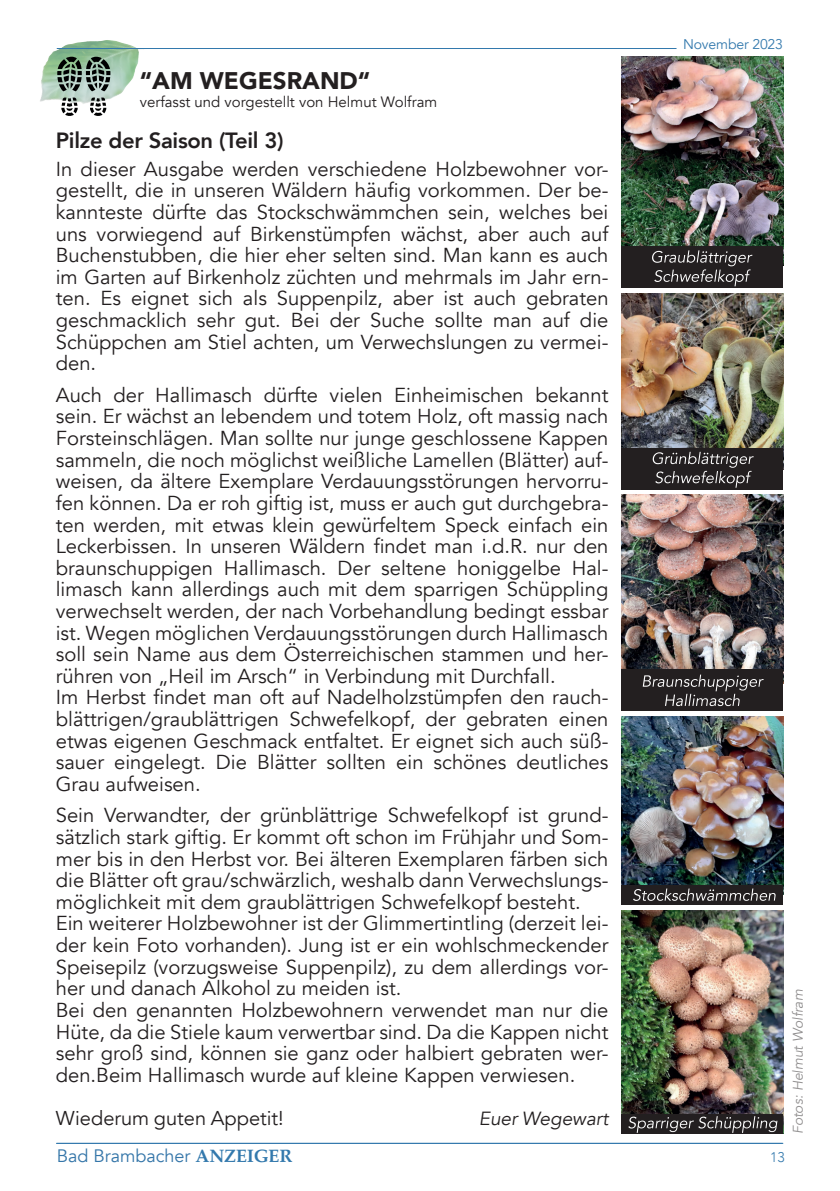
<style>
.page{position:relative;width:840px;height:1191px;background:#fff}
.page>*{position:absolute;margin:0;border:0;box-sizing:border-box;transform-origin:0 0}
.t1{font:900 24px "Avenir";color:#231f20}
.t2{font:800 22px "Avenir";letter-spacing:-.015em;color:#231f20}
.t3{font:20.2px/21.6px "Avenir";color:#231f20}
.t4{font:20px "Avenir";color:#231f20}
.t5{font:italic 19px "Avenir";color:#231f20}
.t6{font:18px "Avenir";color:#3576a9}
.t7{font:15px "Avenir";color:#231f20}
.t8{font:italic 14px "Avenir";color:#231f20}
.t9{font:14px "Avenir";letter-spacing:-.01em;color:#3379ad}
.t10{font:300 14px "Avenir";color:#3379ad}
.s1{font-family:"Palatino";font-weight:700;color:#3379ad}
</style>
<div class="page">
<img style="left:40px;top:40px;width:100px;height:64px">
<svg style="left:90px;top:98px;width:16px;height:18px"></svg>
<svg style="left:57px;top:57px;width:53px;height:34px;background:#63766a"></svg>
<svg style="left:61px;top:98px;width:17px;height:18px"></svg>
<img style="left:621px;top:57px;width:161px;height:189px">
<img style="left:621px;top:293px;width:161px;height:155px">
<img style="left:621px;top:494px;width:161px;height:176px">
<img style="left:621px;top:716px;width:161px;height:169px">
<img style="left:621px;top:911px;width:161px;height:203px">
<div style="left:621px;top:246px;width:161px;height:20px;background:#231f20"></div>
<div style="left:621px;top:250px;width:161px;height:38px;background:#231f20"></div>
<div style="left:621px;top:448px;width:161px;height:41px;background:#231f20"></div>
<div style="left:621px;top:670px;width:161px;height:41px;background:#231f20"></div>
<div style="left:621px;top:885px;width:161px;height:19px;background:#231f20"></div>
<div style="left:621px;top:1114px;width:161px;height:20px;background:#231f20"></div>
<hr style="left:56px;top:1143px;width:726px;height:1px;background:#3379ad">
<hr style="left:57px;top:48px;width:619px;height:1px;background:#3379ad">
<svg style="left:652px;top:250px;width:100px;height:36px"></svg>
<svg style="left:633px;top:888px;width:142px;height:13px"></svg>
<svg style="left:628px;top:1116px;width:149px;height:16px"></svg>
<svg style="left:652px;top:452px;width:101px;height:36px"></svg>
<svg style="left:642px;top:674px;width:121px;height:32px"></svg>
<p class="t1" style="left:140px;top:60px;width:232px">“AM WEGESRAND“</p>
<p class="t7" style="left:140px;top:93px;width:299px">verfasst und vorgestellt von Helmut Wolfram</p>
<p class="t2" style="left:56px;top:123px;width:229px">Pilze der Saison (Teil 3)</p>
<p class="t3" style="left:56px;top:158px;width:554px;text-align:justify">In dieser Ausgabe werden verschiedene Holzbewohner vor&shy;gestellt, die in unseren Wäldern häufig vorkommen. Der be&shy;kannteste dürfte das Stockschwämmchen sein, welches bei uns vorwiegend auf Birkenstümpfen wächst, aber auch auf Buchenstubben, die hier eher selten sind. Man kann es auch im Garten auf Birkenholz züchten und mehrmals im Jahr ern&shy;ten. Es eignet sich als Suppenpilz, aber ist auch gebraten geschmacklich sehr gut. Bei der Suche sollte man auf die Schüppchen am Stiel achten, um Verwechslungen zu vermei&shy;den.</p>
<p class="t3" style="left:56px;top:384px;width:554px">Auch der Hallimasch dürfte vielen Einheimischen bekannt sein. Er wächst an lebendem und totem Holz, oft massig nach Forsteinschlägen. Man sollte nur junge geschlossene Kappen sammeln, die noch möglichst weißliche Lamellen (Blätter) auf&shy;weisen, da ältere Exemplare Verdauungsstörungen hervorru&shy;fen können. Da er roh giftig ist, muss er auch gut durchgebra&shy;ten werden, mit etwas klein gewürfeltem Speck einfach ein Leckerbissen. In unseren Wäldern findet man i.d.R. nur den braunschuppigen Hallimasch. Der seltene honiggelbe Hal&shy;limasch kann allerdings auch mit dem sparrigen Schüppling verwechselt werden, der nach Vorbehandlung bedingt essbar ist. Wegen möglichen Verdauungsstörungen durch Hallimasch soll sein Name aus dem Österreichischen stammen und her&shy;rühren von „Heil im Arsch“ in Verbindung mit Durchfall.<br>Im Herbst findet man oft auf Nadelholzstümpfen den rauch&shy;blättrigen/graublättrigen Schwefelkopf, der gebraten einen etwas eigenen Geschmack entfaltet. Er eignet sich auch süß&shy;sauer eingelegt. Die Blätter sollten ein schönes deutliches Grau aufweisen.</p>
<p class="t3" style="left:56px;top:805px;width:554px">Sein Verwandter, der grünblättrige Schwefelkopf ist grund&shy;sätzlich stark giftig. Er kommt oft schon im Frühjahr und Som&shy;mer bis in den Herbst vor. Bei älteren Exemplaren färben sich die Blätter oft grau/schwärzlich, weshalb dann Verwechslungs&shy;möglichkeit mit dem graublättrigen Schwefelkopf besteht.<br>Ein weiterer Holzbewohner ist der Glimmertintling (derzeit lei&shy;der kein Foto vorhanden). Jung ist er ein wohlschmeckender Speisepilz (vorzugsweise Suppenpilz), zu dem allerdings vor&shy;her und danach Alkohol zu meiden ist.<br>Bei den genannten Holzbewohnern verwendet man nur die Hüte, da die Stiele kaum verwertbar sind. Da die Kappen nicht sehr groß sind, können sie ganz oder halbiert gebraten wer&shy;den.Beim Hallimasch wurde auf kleine Kappen verwiesen.</p>
<p class="t4" style="left:56px;top:1106px;width:229px">Wiederum guten Appetit!</p>
<p class="t5" style="left:478px;top:1107px;width:131px">Euer Wegewart</p>
<p class="t9" style="left:682px;top:36px;width:101px">November 2023</p>
<p class="t8" style="left:789px;top:1134px;width:146px;rotate:-90deg">Fotos: Helmut Wolfram</p>
<p class="t6" style="left:57px;top:1145px;width:237px">Bad Brambacher <span class="s1">ANZEIGER</span></p>
<p class="t10" style="left:769px;top:1149px;width:16px">13</p>
</div>
